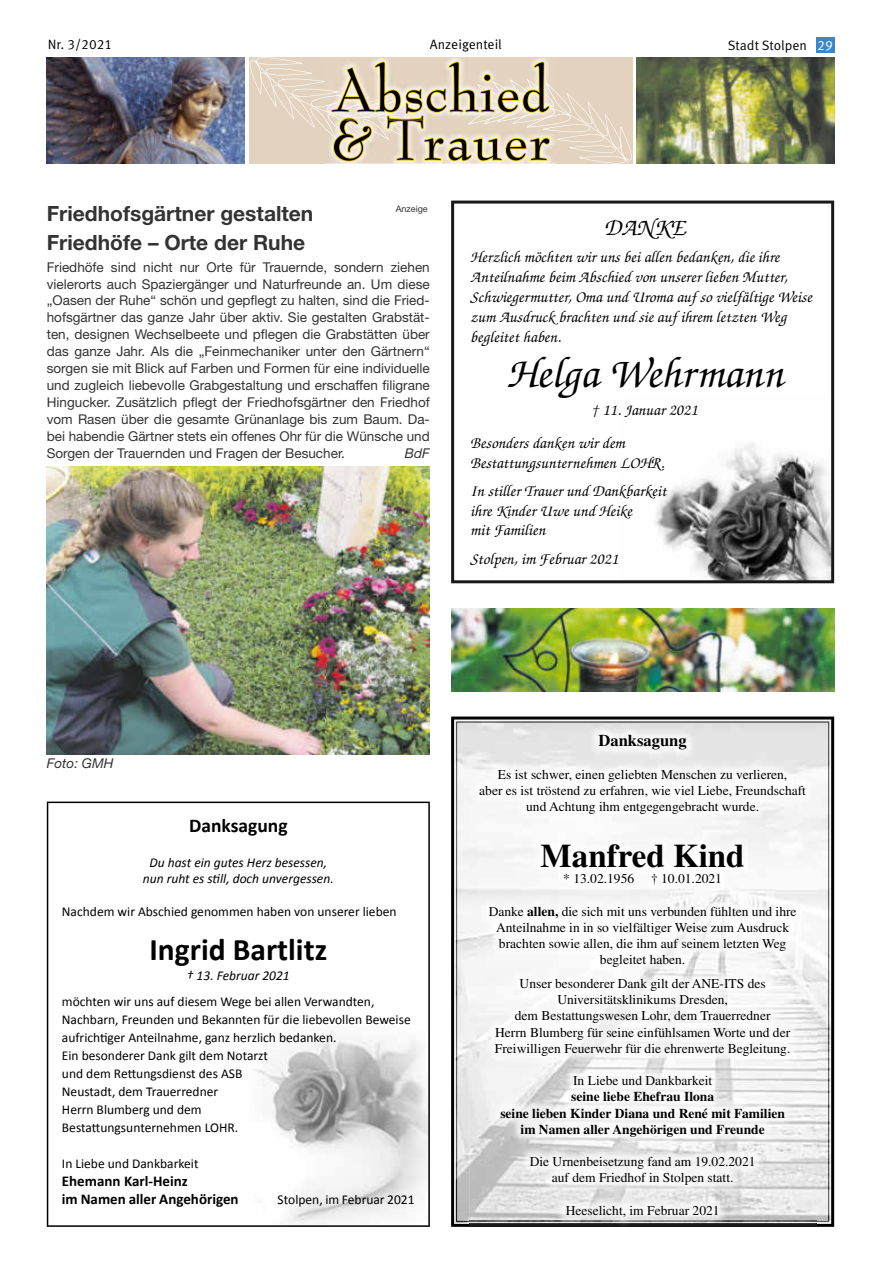
<style>
.page{position:relative;width:881px;height:1263px;background:#fff}
.page>*{position:absolute;margin:0;border:0;box-sizing:border-box;transform-origin:0 0}
.t1{font:63.3px "Bernhard Modern Std";color:#000}
.t2{font:63.3px "Bernhard Modern";letter-spacing:.02em;color:#000}
.t3{font:italic 500 44.4px "Zapf Chancery";color:#000}
.t4{font:700 33px "Times LT";color:#000}
.t5{font:700 31.5px "Calibri";color:#000}
.t6{font:italic 500 24.75px "Zapf Chancery";color:#000}
.t7{font:700 21px "Helvetica Neue LT";color:#333}
.t8{font:700 19.5px "Calibri";color:#000}
.t9{font:italic 500 16.5px/19.8px "Zapf Chancery";color:#000}
.t10{font:700 16.5px "Times LT";color:#000}
.t11{font:700 15px/18px "Calibri";color:#000}
.t12{font:13.5px/17px "Helvetica Neue LT";color:#333;text-align:justify}
.t13{font:13.5px/16.2px "Times LT";color:#000;text-align:center}
.t14{font:13.5px/18px "Calibri";color:#000}
.t15{font:700 13.5px/16.2px "Times LT";color:#000;text-align:center}
.t16{font:italic 13.5px/16.5px "Calibri";color:#000;text-align:center}
.t17{font:13.5px "Meta Pro Norm 29";color:#000}
.t18{font:italic 13.5px "Helvetica Neue LT";color:#333}
.t19{font:9px "Helvetica Neue LT";color:#333}
.s1{color:#fff}
.s2{font-weight:700}
</style>
<div class="page">
<div style="left:815px;top:37px;width:19px;height:15px;background:#3c87c8"></div>
<svg style="left:250px;top:57px;width:381px;height:107px;background:#e8d8b7"></svg>
<img style="left:47px;top:57px;width:197px;height:107px">
<img style="left:636px;top:57px;width:197px;height:107px">
<svg style="left:47px;top:801px;width:382px;height:426px"></svg>
<svg style="left:451px;top:201px;width:382px;height:382px"></svg>
<svg style="left:451px;top:716px;width:382px;height:511px;background:#535353"></svg>
<img style="left:455px;top:770px;width:14px;height:453px">
<img style="left:815px;top:770px;width:15px;height:453px">
<img style="left:456px;top:721px;width:372px;height:50px">
<img style="left:456px;top:771px;width:13px;height:451px">
<img style="left:815px;top:771px;width:13px;height:451px">
<img style="left:469px;top:1223px;width:346px;height:3px">
<img style="left:469px;top:725px;width:346px;height:498px">
<img style="left:451px;top:608px;width:383px;height:84px">
<img style="left:47px;top:466px;width:382px;height:288px">
<p class="t17" style="left:48px;top:34px;width:66px">Nr. 3/2021</p>
<p class="t17" style="left:429px;top:34px;width:73px">Anzeigenteil</p>
<p class="t17" style="left:727px;top:35px;width:106px">Stadt Stolpen <span class="s1">29</span></p>
<h1 class="t1" style="left:331px;top:57px;width:219px">Abschied</h1>
<h1 class="t2" style="left:331px;top:106px;width:221px">&amp; Trauer</h1>
<h3 class="t7" style="left:47px;top:200px;width:268px">Friedhofsgärtner gestalten</h3>
<p class="t19" style="left:395px;top:203px;width:33px">Anzeige</p>
<h3 class="t7" style="left:47px;top:230px;width:260px">Friedhöfe – Orte der Ruhe</h3>
<p class="t12" style="left:47px;top:258px;width:384px">Friedhöfe sind nicht nur Orte für Trauernde, sondern ziehen vielerorts auch Spaziergänger und Naturfreunde an. Um diese „Oasen der Ruhe“ schön und gepflegt zu halten, sind die Fried&shy;hofsgärtner das ganze Jahr über aktiv. Sie gestalten Grabstät&shy;ten, designen Wechselbeete und pflegen die Grabstätten über das ganze Jahr. Als die „Feinmechaniker unter den Gärtnern“ sorgen sie mit Blick auf Farben und Formen für eine individuelle und zugleich liebevolle Grabgestaltung und erschaffen filigrane Hingucker. Zusätzlich pflegt der Friedhofsgärtner den Friedhof vom Rasen über die gesamte Grünanlage bis zum Baum. Da&shy;bei habendie Gärtner stets ein offenes Ohr für die Wünsche und Sorgen der Trauernden und Fragen der Besucher.</p>
<p class="t18" style="left:404px;top:445px;width:27px">BdF</p>
<h3 class="t6" style="left:603px;top:215px;width:83px">DANKE</h3>
<p class="t9" style="left:470px;top:248px;width:343px">Herzlich möchten wir uns bei allen bedanken, die ihre Anteilnahme beim Abschied von unserer lieben Mutter, Schwiegermutter, Oma und Uroma auf so vielfältige Weise zum Ausdruck brachten und sie auf ihrem letzten Weg begleitet haben.</p>
<h2 class="t3" style="left:506px;top:351px;width:278px">Helga Wehrmann</h2>
<p class="t9" style="left:470px;top:393px;width:229px;line-height:33.8px;text-indent:121px">† 11. Januar 2021<br>Besonders danken wir dem</p>
<p class="t9" style="left:470px;top:450px;width:197px;line-height:27.5px">Bestattungsunternehmen LOHR.<br>In stiller Trauer und Dankbarkeit</p>
<p class="t9" style="left:470px;top:501px;width:163px">ihre Kinder Uwe und Heike mit Familien</p>
<p class="t9" style="left:470px;top:550px;width:149px">Stolpen, im Februar 2021</p>
<p class="t18" style="left:47px;top:755px;width:68px">Foto: GMH</p>
<h3 class="t8" style="left:189px;top:814px;width:100px">Danksagung</h3>
<p class="t16" style="left:143px;top:853px;width:192px">Du hast ein gutes Herz besessen, nun ruht es still, doch unvergessen.</p>
<p class="t14" style="left:62px;top:902px;width:336px">Nachdem wir Abschied genommen haben von unserer lieben</p>
<h3 class="t5" style="left:149px;top:930px;width:179px">Ingrid Bartlitz</h3>
<p class="t16" style="left:187px;top:967px;width:104px">† 13. Februar 2021</p>
<p class="t14" style="left:62px;top:991px;width:350px">möchten wir uns auf diesem Wege bei allen Verwandten, Nachbarn, Freunden und Bekannten für die liebevollen Beweise aufrichtiger Anteilnahme, ganz herzlich bedanken.<br>Ein besonderer Dank gilt dem Notarzt<br>und dem Rettungsdienst des ASB<br>Neustadt, dem Trauerredner<br>Herrn Blumberg und dem<br>Bestattungsunternehmen LOHR.</p>
<p class="t14" style="left:62px;top:1153px;width:138px">In Liebe und Dankbarkeit</p>
<p class="t11" style="left:62px;top:1171px;width:178px">Ehemann Karl-Heinz<br>im Namen aller Angehörigen</p>
<p class="t14" style="left:277px;top:1189px;width:138px">Stolpen, im Februar 2021</p>
<p class="t10" style="left:598px;top:731px;width:90px">Danksagung</p>
<p class="t13" style="left:479px;top:766px;width:328px">Es ist schwer, einen geliebten Menschen zu verlieren,<br>aber es ist tröstend zu erfahren, wie viel Liebe, Freundschaft und Achtung ihm entgegengebracht wurde.</p>
<h3 class="t4" style="left:540px;top:836px;width:205px">Manfred Kind</h3>
<p class="t13" style="left:563px;top:870px;width:72px">* 13.02.1956</p>
<p class="t13" style="left:650px;top:870px;width:72px">† 10.01.2021</p>
<p class="t13" style="left:488px;top:903px;width:309px">Danke <span class="s2">allen,</span> die sich mit uns verbunden fühlten und ihre Anteilnahme in in so vielfältiger Weise zum Ausdruck brachten sowie allen, die ihm auf seinem letzten Weg begleitet haben.</p>
<p class="t13" style="left:494px;top:975px;width:297px">Unser besonderer Dank gilt der ANE-ITS des Universitätsklinikums Dresden,<br>dem Bestattungswesen Lohr, dem Trauerredner<br>Herrn Blumberg für seine einfühlsamen Worte und der Freiwilligen Feuerwehr für die ehrenwerte Begleitung.</p>
<p class="t13" style="left:573px;top:1072px;width:140px">In Liebe und Dankbarkeit</p>
<p class="t15" style="left:500px;top:1088px;width:286px">seine liebe Ehefrau Ilona<br>seine lieben Kinder Diana und René mit Familien im Namen aller Angehörigen und Freunde</p>
<p class="t13" style="left:529px;top:1153px;width:227px">Die Urnenbeisetzung fand am 19.02.2021 auf dem Friedhof in Stolpen statt.</p>
<p class="t13" style="left:565px;top:1202px;width:155px">Heeselicht, im Februar 2021</p>
</div>
